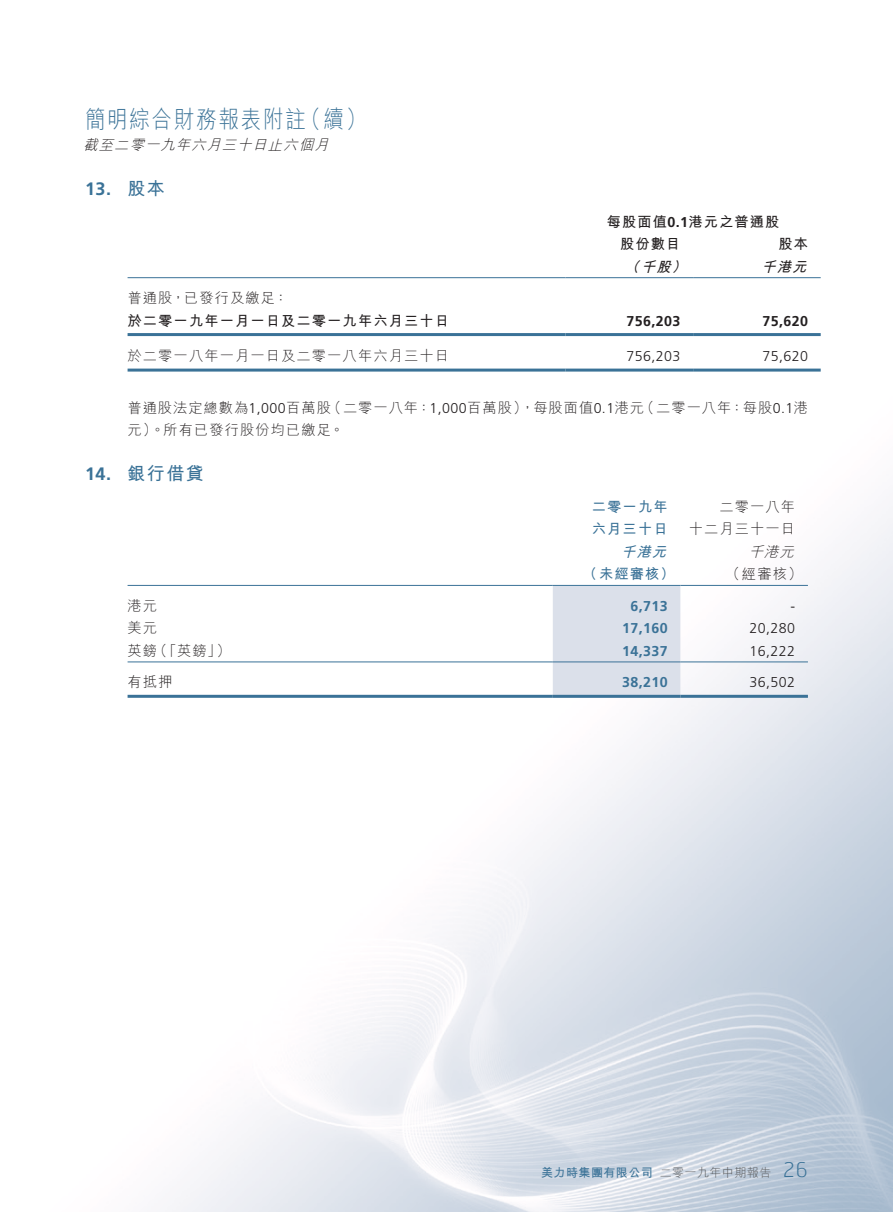
<style>
.page{position:relative;width:893px;height:1212px;background:#fff}
.page>*{position:absolute;margin:0;border:0;box-sizing:border-box;transform-origin:0 0}
.Heading_1{font:300 24px "M Hei HK";letter-spacing:.08em;color:#3a7297;scale:.86 1}
.t1{font:100 20.25px "Hermes";color:#3a7297}
.Heading_2{font:700 18px "M Hei HK";letter-spacing:.08em;color:#3a7297}
.Heading_2-2{font:700 18px "Frutiger LT Std";color:#3a7297}
.Body_Text{font:300 14.25px/22.5px "M Hei HK";letter-spacing:.08em;color:#231f20}
.Body_Text-2{font:700 14.25px "M Hei HK";letter-spacing:.08em;color:#231f20}
.Body_Text-3{font:300 14.25px "Frutiger LT Std";letter-spacing:.03em;color:#231f20}
.Body_Text-4{font:700 14.25px "Frutiger LT Std";letter-spacing:.03em;color:#3a7297}
.Body_Text-5{font:italic 300 14.25px "M Hei HK";color:#231f20}
.Body_Text-6{font:700 14.25px "M Hei HK";letter-spacing:.08em;color:#3a7297}
.Body_Text-7{font:700 14.25px "Frutiger LT Std";letter-spacing:.03em;color:#231f20}
.Body_Text-8{font:italic 700 14.25px "M Hei HK";color:#231f20}
.Body_Text-9{font:italic 700 14.25px "M Hei HK";color:#3a7297}
.t2{font:300 12px "M Hei HK";letter-spacing:.04em;color:#57585a}
.t3{font:700 12px "M Hei HK";letter-spacing:.04em;color:#3a7297}
.s1{font-family:"Frutiger LT Std"}
</style>
<div class="page">
<hr style="left:128px;top:277px;width:438px;height:1px;background:#3a7297">
<hr style="left:566px;top:277px;width:127px;height:1px;background:#3a7297">
<hr style="left:693px;top:277px;width:128px;height:1px;background:#3a7297">
<hr style="left:128px;top:333px;width:438px;height:3px;background:#3a7297">
<hr style="left:566px;top:333px;width:127px;height:3px;background:#3a7297">
<hr style="left:693px;top:333px;width:128px;height:3px;background:#3a7297">
<hr style="left:128px;top:369px;width:438px;height:3px;background:#3a7297">
<hr style="left:566px;top:369px;width:127px;height:3px;background:#3a7297">
<hr style="left:693px;top:369px;width:128px;height:3px;background:#3a7297">
<div style="left:553px;top:586px;width:127px;height:109px;background:#dbe0ea"></div>
<hr style="left:128px;top:585px;width:425px;height:1px;background:#3a7297">
<hr style="left:553px;top:585px;width:127px;height:1px;background:#3a7297">
<hr style="left:680px;top:585px;width:128px;height:1px;background:#3a7297">
<hr style="left:128px;top:661px;width:425px;height:1px;background:#3a7297">
<hr style="left:553px;top:661px;width:127px;height:1px;background:#3a7297">
<hr style="left:680px;top:661px;width:128px;height:1px;background:#3a7297">
<hr style="left:128px;top:695px;width:425px;height:3px;background:#3a7297">
<hr style="left:553px;top:695px;width:127px;height:3px;background:#3a7297">
<hr style="left:680px;top:695px;width:128px;height:3px;background:#3a7297">
<p class="Heading_1" style="left:300px;top:107px;width:78px">（續(</p>
<p class="Heading_1" style="left:85px;top:107px;width:258px">簡明綜合財務報表附註</p>
<p class="Body_Text-5" style="left:84px;top:138px;width:250px">截至二零一九年六月三十日止六個月</p>
<p class="Heading_2" style="left:128px;top:176px;width:39px">股本</p>
<p class="Heading_2-2" style="left:85px;top:178px;width:28px">13.</p>
<p class="Body_Text" style="left:128px;top:287px;width:162px">普通股，已發行及繳足：</p>
<p class="Body_Text-2" style="left:128px;top:310px;width:323px">於二零一九年一月一日及二零一九年六月三十日</p>
<p class="Body_Text" style="left:128px;top:345px;width:323px">於二零一八年一月一日及二零一八年六月三十日</p>
<p class="Body_Text-2" style="left:607px;top:211px;width:174px">每股面值<span class="s1">0.1</span>港元之普通股</p>
<p class="Body_Text-2" style="left:620px;top:234px;width:62px">股份數目</p>
<p class="Body_Text-2" style="left:778px;top:234px;width:31px">股本</p>
<p class="Body_Text-8" style="left:625px;top:256px;width:21px">（</p>
<p class="Body_Text-8" style="left:672px;top:256px;width:21px">）</p>
<p class="Body_Text-8" style="left:641px;top:256px;width:36px">千股</p>
<p class="Body_Text-8" style="left:761px;top:256px;width:51px">千港元</p>
<p class="Body_Text-7" style="left:626px;top:312px;width:55px">756,203</p>
<p class="Body_Text-7" style="left:762px;top:312px;width:47px">75,620</p>
<p class="Body_Text-3" style="left:626px;top:348px;width:55px">756,203</p>
<p class="Body_Text-3" style="left:762px;top:348px;width:47px">75,620</p>
<p class="Heading_2-2" style="left:85px;top:464px;width:28px">14.</p>
<p class="Body_Text" style="left:327px;top:396px;width:319px">（二零一八年：<span class="s1">1,000</span>百萬股 ，）每股面值<span class="s1">0.1</span>港元</p>
<p class="Body_Text" style="left:640px;top:396px;width:169px">（二零一八年：每股<span class="s1">0.1</span>港</p>
<p class="Body_Text" style="left:128px;top:396px;width:218px">普通股法定總數為<span class="s1">1,000</span>百萬股元）。所有已發行股份均已繳足。</p>
<p class="Heading_2" style="left:128px;top:461px;width:78px">銀行借貸</p>
<p class="Body_Text-6" style="left:592px;top:496px;width:77px">二零一九年</p>
<p class="Body_Text" style="left:719px;top:495px;width:77px">二零一八年</p>
<p class="Body_Text-6" style="left:592px;top:519px;width:77px">六月三十日</p>
<p class="Body_Text" style="left:689px;top:518px;width:108px">十二月三十一日</p>
<p class="Body_Text-9" style="left:621px;top:541px;width:51px">千港元</p>
<p class="Body_Text-5" style="left:749px;top:544px;width:50px">千港元</p>
<p class="Body_Text-6" style="left:583px;top:564px;width:93px">（未經審核）</p>
<p class="Body_Text" style="left:726px;top:563px;width:78px">（經審核(</p>
<p class="Body_Text" style="left:128px;top:594px;width:31px">港元</p>
<p class="Body_Text-4" style="left:630px;top:598px;width:39px">6,713</p>
<p class="Body_Text-3" style="left:790px;top:598px;width:6px">-</p>
<p class="Body_Text" style="left:128px;top:617px;width:31px">美元</p>
<p class="Body_Text-4" style="left:622px;top:620px;width:47px">17,160</p>
<p class="Body_Text-3" style="left:750px;top:620px;width:47px">20,280</p>
<p class="Body_Text" style="left:153px;top:639px;width:70px">（「英鎊「</p>
<p class="Body_Text" style="left:217px;top:639px;width:16px">(</p>
<p class="Body_Text" style="left:128px;top:639px;width:31px">英鎊</p>
<p class="Body_Text-4" style="left:622px;top:643px;width:47px">14,337</p>
<p class="Body_Text-3" style="left:750px;top:643px;width:47px">16,222</p>
<p class="Body_Text" style="left:128px;top:671px;width:46px">有抵押</p>
<p class="Body_Text-4" style="left:622px;top:674px;width:47px">38,210</p>
<p class="Body_Text-3" style="left:750px;top:674px;width:47px">36,502</p>
<p class="t3" style="left:541px;top:1164px;width:113px">美力時集團有限公司</p>
<p class="t2" style="left:660px;top:1166px;width:113px">二零一九年中期報告</p>
<h2 class="t1" style="left:783px;top:1157px;width:26px">26</h2>
</div>
